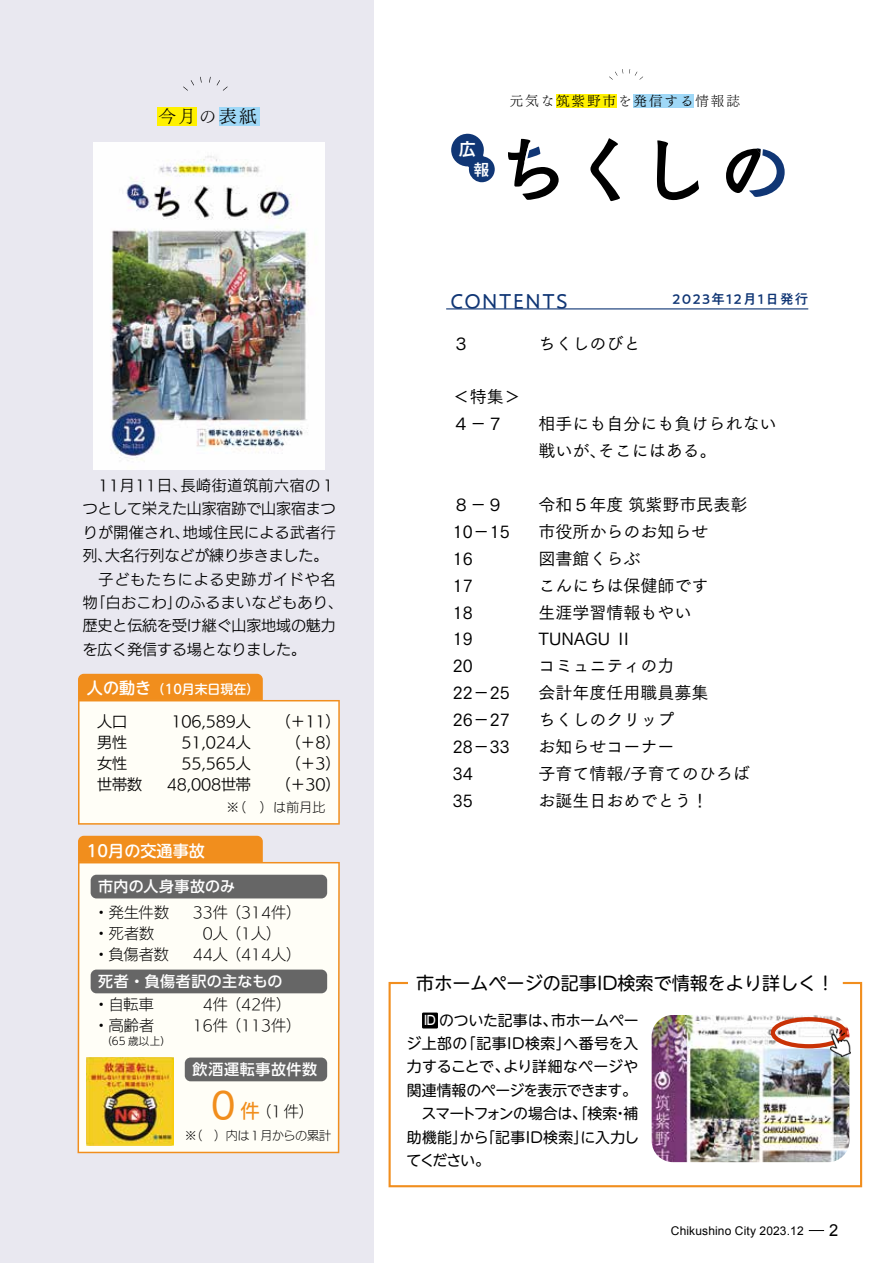
<style>
.page{position:relative;width:893px;height:1263px;background:#fff}
.page>*{position:absolute;margin:0;border:0;box-sizing:border-box;transform-origin:0 0}
.t1{font:34.35px "UD Kakugo Large Pr 6 M";color:#f18e1d}
.t2{font:21px "PA1 Gothic Std N";letter-spacing:.06em;color:#103675}
.t3{font:700 18.15px "Mi Go MB1 Std De";color:#fff}
.t4{font:18px "UD Shin M Go Pr 6";color:#000}
.t5{font:17.7px "Tsuku Min Pr 6 L";color:#000}
.t6{font:16.95px/26.8px "Tsuku Go Pro M";color:#000}
.t7{font:700 16.65px "Mi Go MB1 Std De";color:#fff}
.t8{font:16.5px "Arial";color:#000}
.t9{font:500 16.05px "UD Shin M Go Pr 6";color:#fff}
.t10{font:15px/21px "UD Kakugo Large Pr 6 L";color:#000}
.t11{font:15px/21px "UD Kakugo Large Pr 6 R";letter-spacing:-.01em;color:#000;text-align:right}
.t12{font:500 15px "UD Shin Go Pro";letter-spacing:.025em;color:#fff}
.t13{font:500 15px "UD Shin Go Pro";letter-spacing:.045em;color:#fff}
.t14{font:14.85px/23.2px "UD Shin M Go Pr 6";letter-spacing:-.01em;color:#000}
.t15{font:14.85px "UD Kakugo Large Pr 6 R";color:#000}
.t16{font:14.85px "UD Kakugo Large Pr 6 R";letter-spacing:.03em;color:#000}
.t17{font:14.85px "UD Kakugo Large Pr 6 R";letter-spacing:.045em;color:#000}
.t18{font:14.85px "UD Kakugo Large Pr 6 R";letter-spacing:.065em;color:#000}
.t19{font:13.65px "Tsuku Min Pr 6 R";letter-spacing:.14em;color:#000}
.t20{font:500 13.5px "PA1 Gothic Std N";letter-spacing:.09em;color:#103675}
.t21{font:500 12.9px "UD Shin M Go Pr 6";color:#fff}
.t22{font:12.75px "UD Kakugo Large Pr 6 L";color:#000}
.t23{font:12px "Arial";letter-spacing:.01em;color:#000}
.t24{font:12px "UD Kakugo Large Pr 6 L";letter-spacing:-.025em;color:#000}
.t25{font:300 10.5px "UD Shin Go Pro";color:#000}
.s1{font-family:"Tsuku Min Pr 6 R"}
.s2{font-size:16.05px}
.s3{font-size:19.05px}
.s4{font-family:"Tsuku Min Pr 6 L"}
.s5{font-family:"UD Shin Go Pro";font-weight:500;font-size:12.75px;color:#fff}
</style>
<div class="page">
<div style="left:0;top:0;width:374px;height:1263px;background:#e9e8f0"></div>
<svg style="left:78px;top:674px;width:262px;height:151px;background:#fbebd5"></svg>
<svg style="left:590px;top:138px;width:30px;height:63px"></svg>
<svg style="left:657px;top:140px;width:42px;height:60px"></svg>
<svg style="left:726px;top:148px;width:59px;height:49px"></svg>
<svg style="left:451px;top:133px;width:44px;height:49px"></svg>
<svg style="left:508px;top:139px;width:51px;height:61px"></svg>
<svg style="left:629px;top:69px;width:14px;height:11px"></svg>
<svg style="left:609px;top:69px;width:14px;height:11px"></svg>
<div style="left:556px;top:94px;width:60px;height:14px;background:#fff100"></div>
<div style="left:633px;top:94px;width:61px;height:14px;background:#9fd8f7"></div>
<div style="left:157px;top:107px;width:40px;height:19px;background:#fff100"></div>
<div style="left:219px;top:107px;width:40px;height:19px;background:#9fd8f7"></div>
<svg style="left:183px;top:80px;width:11px;height:11px"></svg>
<svg style="left:217px;top:80px;width:11px;height:11px"></svg>
<hr style="left:446px;top:308px;width:362px;height:1px;background:#103675">
<div style="left:78px;top:862px;width:262px;height:291px;background:#fffef7"></div>
<div style="left:78px;top:836px;width:185px;height:26px;background:#f18e1d"></div>
<div style="left:91px;top:875px;width:236px;height:23px;background:#666;border-radius:6px"></div>
<div style="left:185px;top:1057px;width:142px;height:24px;background:#666;border-radius:6px"></div>
<div style="left:91px;top:969px;width:236px;height:24px;background:#666;border-radius:6px"></div>
<img style="left:86px;top:1057px;width:88px;height:88px">
<img style="left:94px;top:142px;width:231px;height:328px">
<div style="left:389px;top:982px;width:473px;height:205px;border:2px solid #f18e1e"></div>
<div style="left:408px;top:967px;width:434px;height:31px;background:#fff"></div>
<img style="left:652px;top:1015px;width:197px;height:147px">
<div style="left:422px;top:1012px;width:16px;height:16px;background:#000"></div>
<div style="left:771px;top:1017px;width:76px;height:31px;border:4px solid #c93206;border-radius:50%"></div>
<img style="left:831px;top:1029px;width:20px;height:28px">
<svg style="left:809px;top:1230px;width:15px;height:1px"></svg>
<p class="t5" style="left:158px;top:100px;width:100px">今月の<span class="s1">表紙</span></p>
<p class="t17" style="left:98px;top:477px;width:239px">11月11日、長崎街道筑前六宿の１</p>
<p class="t15" style="left:83px;top:501px;width:254px">つとして栄えた山家宿跡で山家宿まつ</p>
<p class="t16" style="left:83px;top:524px;width:254px">りが開催され、地域住民による武者行</p>
<p class="t15" style="left:83px;top:547px;width:247px">列、大名行列などが練り歩きました。</p>
<p class="t18" style="left:98px;top:571px;width:239px">子どもたちによる史跡ガイドや名</p>
<p class="t16" style="left:83px;top:594px;width:262px">物｢白おこわ｣のふるまいなどもあり、</p>
<p class="t15" style="left:83px;top:617px;width:254px">歴史と伝統を受け継ぐ山家地域の魅力</p>
<p class="t15" style="left:83px;top:641px;width:225px">を広く発信する場となりました。</p>
<p class="t21" style="left:87px;top:678px;width:174px"><span class="s2">人の動き</span>（10月末日現在）</p>
<p class="t11" style="left:97px;top:711px;width:46px;text-align:left">人口男性女性世帯数</p>
<p class="t11" style="left:276px;top:711px;width:66px">（＋11）（＋8）（＋3）（＋30）</p>
<p class="t11" style="left:167px;top:711px;width:86px">106,589人<br>51,024人<br>55,565人<br>48,008世帯</p>
<p class="t22" style="left:227px;top:800px;width:100px">※（　）は前月比</p>
<p class="t9" style="left:87px;top:837px;width:119px">10月の交通事故</p>
<p class="t12" style="left:98px;top:874px;width:139px">市内の人身事故のみ</p>
<p class="t10" style="left:193px;top:902px;width:110px">33件（314件）</p>
<p class="t10" style="left:203px;top:923px;width:80px">0人（1人）</p>
<p class="t10" style="left:193px;top:944px;width:110px">44人（414人）</p>
<p class="t10" style="left:193px;top:994px;width:110px;text-align:center">4件（42件）<br>16件（113件）</p>
<p class="t10" style="left:94px;top:902px;width:77px">・発生件数・死者数・負傷者数</p>
<p class="t10" style="left:94px;top:994px;width:62px">・自転車・高齢者</p>
<p class="t25" style="left:101px;top:1033px;width:71px">（65 歳以上）</p>
<p class="t12" style="left:98px;top:969px;width:186px">死者・負傷者訳の主なもの</p>
<p class="t13" style="left:193px;top:1057px;width:126px">飲酒運転事故件数</p>
<h1 class="t1" style="left:211px;top:1086px;width:50px">0 <span class="s3">件</span></h1>
<p class="t10" style="left:256px;top:1101px;width:59px">（1 件）</p>
<p class="t24" style="left:185px;top:1129px;width:148px">※（　）内は 1月からの累計</p>
<p class="t3" style="left:458px;top:136px;width:18px">広</p>
<p class="t7" style="left:473px;top:157px;width:18px">報</p>
<p class="t19" style="left:510px;top:89px;width:232px"><span class="s4">元気な</span>筑紫野市<span class="s4">を</span>発信する<span class="s4">情報誌</span></p>
<p class="t2" style="left:450px;top:289px;width:119px">CONTENTS</p>
<p class="t20" style="left:673px;top:291px;width:137px">2023年12月1日発行</p>
<p class="t6" style="left:453px;top:328px;width:19px">３</p>
<p class="t6" style="left:538px;top:328px;width:104px">ちくしのびと</p>
<p class="t6" style="left:453px;top:382px;width:70px">＜特集＞<br>４－７</p>
<p class="t6" style="left:538px;top:409px;width:240px">相手にも自分にも負けられない戦いが、そこにはある。</p>
<p class="t6" style="left:453px;top:489px;width:53px">８－９</p>
<p class="t6" style="left:538px;top:489px;width:211px">令和５年度筑紫野市民表彰</p>
<p class="t6" style="left:453px;top:516px;width:59px">10－15</p>
<p class="t6" style="left:538px;top:516px;width:172px">市役所からのお知らせ</p>
<p class="t6" style="left:453px;top:543px;width:22px">16</p>
<p class="t6" style="left:538px;top:543px;width:104px">図書館くらぶ</p>
<p class="t6" style="left:453px;top:570px;width:22px">17</p>
<p class="t6" style="left:538px;top:570px;width:172px">こんにちは保健師です</p>
<p class="t6" style="left:453px;top:597px;width:22px">18</p>
<p class="t6" style="left:538px;top:597px;width:155px">生涯学習情報もやい</p>
<p class="t6" style="left:453px;top:624px;width:22px">19</p>
<p class="t6" style="left:538px;top:624px;width:112px">TUNAGU Ⅱ　</p>
<p class="t6" style="left:453px;top:651px;width:22px">20</p>
<p class="t6" style="left:538px;top:651px;width:138px">コミュニティの力</p>
<p class="t6" style="left:453px;top:678px;width:59px">22－25</p>
<p class="t6" style="left:538px;top:678px;width:172px">会計年度任用職員募集</p>
<p class="t6" style="left:453px;top:704px;width:59px">26－27</p>
<p class="t6" style="left:538px;top:704px;width:138px">ちくしのクリップ</p>
<p class="t6" style="left:453px;top:731px;width:59px">28－33</p>
<p class="t6" style="left:538px;top:731px;width:138px">お知らせコーナー</p>
<p class="t6" style="left:453px;top:758px;width:22px">34</p>
<p class="t6" style="left:538px;top:758px;width:213px">子育て情報/子育てのひろば</p>
<p class="t6" style="left:453px;top:785px;width:22px">35</p>
<p class="t6" style="left:538px;top:785px;width:172px">お誕生日おめでとう！</p>
<p class="t4" style="left:416px;top:968px;width:420px">市ホームページの記事ID検索で情報をより詳しく！</p>
<p class="t14" style="left:406px;top:1008px;width:234px;text-indent:18px"><span class="s5">ID</span> のついた記事は、市ホームページ上部の 「記事ID検索」へ番号を入力することで、より詳細なページや関連情報のページを表示できます。　スマートフォンの場合は、「検索・補助機能」から「記事ID検索」に入力してください。</p>
<p class="t23" style="left:671px;top:1223px;width:134px">Chikushino City 2023.12</p>
<p class="t8" style="left:829px;top:1220px;width:11px">2</p>
</div>
